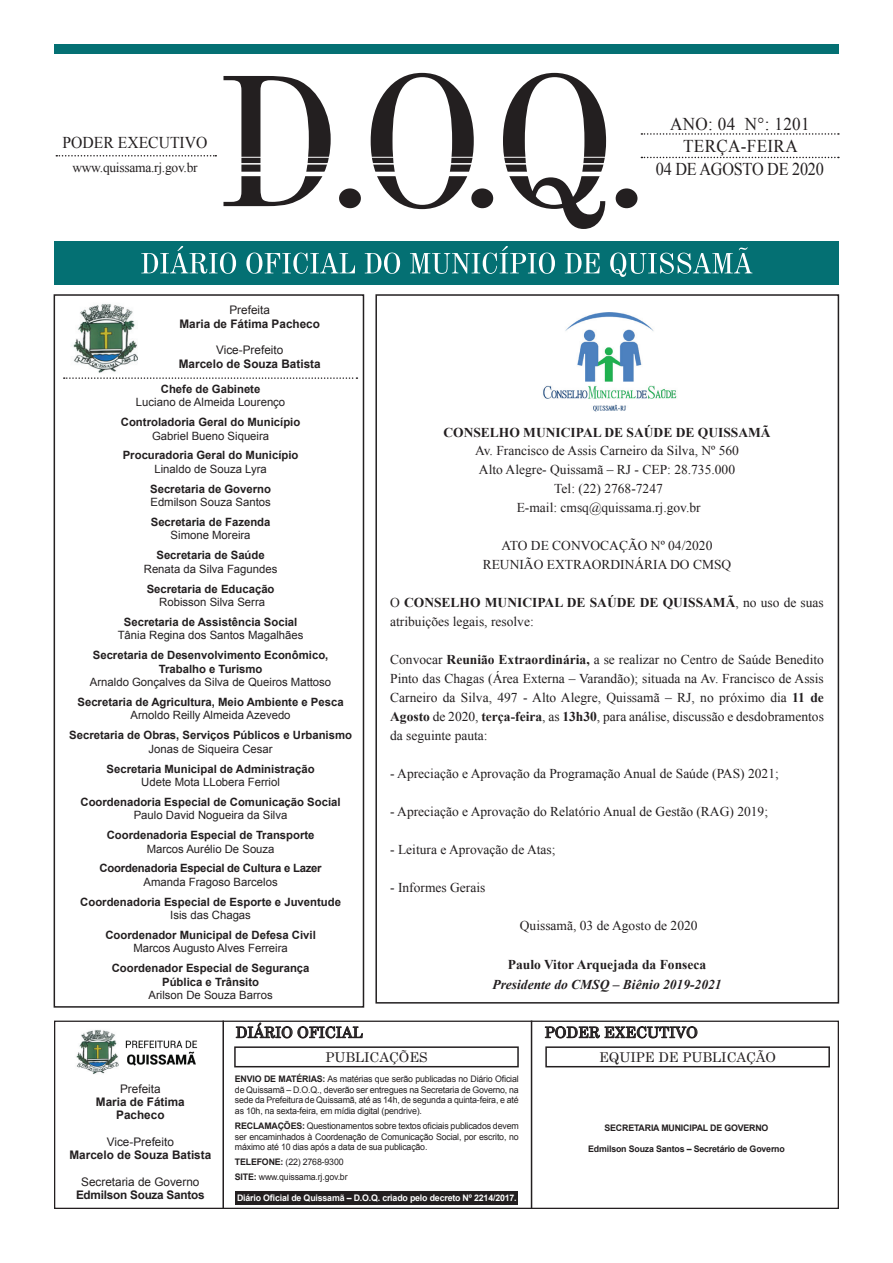
<style>
.page{position:relative;width:893px;height:1263px;background:#fff}
.page>*{position:absolute;margin:0;border:0;box-sizing:border-box;transform-origin:0 0}
.t1{font:18px/22.5px "Times New Roman";letter-spacing:.02em;color:#231f20;text-align:center;scale:.95 1}
.t2{font:16.5px "Times New Roman";color:#231f20;scale:.95 1}
.t3{font:15px "Century";color:#231f20}
.t4{font:13.5px/18.9px "Times New Roman";color:#231f20;text-align:center}
.t5{font:700 13.5px "Times New Roman";color:#231f20}
.t6{font:italic 700 13.5px "Times New Roman";color:#231f20}
.t7{font:13.5px "Century";color:#231f20}
.t8{font:13.5px "Times New Roman";letter-spacing:-.02em;color:#231f20}
.t9{font:700 11.85px/13.4px "Arial";color:#231f20;text-align:center}
.t10{font:11.85px "Arial";color:#231f20}
.t11{font:700 11.85px "Arial";letter-spacing:-.02em;color:#231f20}
.t12{font:700 11.4px/13.5px "Arial";color:#231f20;text-align:center}
.t13{font:11.4px "Arial";color:#231f20}
.t14{font:700 11.4px "Arial";letter-spacing:-.02em;color:#231f20}
.t15{font:9px/10.5px "Arial";letter-spacing:-.02em;color:#231f20;text-align:justify}
.t16{font:700 9px "Arial";letter-spacing:-.02em;color:#231f20}
.t17{font:700 9px "Arial";letter-spacing:-.02em;color:#fff}
.s1{font-weight:700}
</style>
<div class="page">
<div style="left:375px;top:294px;width:464px;height:709px;border:2px solid #231f20"></div>
<div style="left:54px;top:242px;width:785px;height:43px;background:#047073"></div>
<svg style="left:141px;top:246px;width:611px;height:31px"></svg>
<svg style="left:641px;top:133px;width:198px;height:2px"></svg>
<svg style="left:56px;top:155px;width:160px;height:2px"></svg>
<svg style="left:641px;top:157px;width:198px;height:1px"></svg>
<svg style="left:223px;top:73px;width:414px;height:156px"></svg>
<hr style="left:233px;top:172px;width:387px;height:4px;background:#fff">
<hr style="left:233px;top:163px;width:387px;height:2px;background:#fff">
<hr style="left:233px;top:157px;width:387px;height:1px;background:#fff">
<div style="left:236px;top:1191px;width:282px;height:13px;background:#231f20"></div>
<img style="left:63px;top:304px;width:75px;height:74px">
<div style="left:54px;top:294px;width:310px;height:714px;border:2px solid #231f20"></div>
<svg style="left:64px;top:377px;width:293px;height:2px"></svg>
<div style="left:54px;top:1020px;width:785px;height:189px;border:1px solid #231f20"></div>
<svg style="left:235px;top:1022px;width:128px;height:17px"></svg>
<svg style="left:544px;top:1026px;width:154px;height:13px"></svg>
<div style="left:234px;top:1046px;width:285px;height:21px;border:2px solid #231f20"></div>
<div style="left:545px;top:1046px;width:285px;height:21px;border:2px solid #231f20"></div>
<hr style="left:531px;top:1020px;width:1px;height:189px;background:#231f20">
<hr style="left:222px;top:1020px;width:2px;height:189px;background:#231f20">
<div style="left:54px;top:44px;width:785px;height:9px;background:#047073"></div>
<img style="left:76px;top:1030px;width:43px;height:44px">
<img style="left:125px;top:1040px;width:72px;height:26px">
<img style="left:543px;top:313px;width:134px;height:98px">
<p class="t2" style="left:63px;top:131px;width:154px">PODER EXECUTIVO</p>
<p class="t8" style="left:72px;top:158px;width:127px">www.quissama.rj.gov.br</p>
<h1 class="t1" style="left:656px;top:112px;width:178px">ANO: 04 N°: 1201 terça-feira<br>04 DE ago sto DE 2020</h1>
<p class="t10" style="left:229px;top:303px;width:42px">Prefeita</p>
<p class="t9" style="left:179px;top:317px;width:142px">Maria de Fátima Pacheco</p>
<p class="t10" style="left:216px;top:342px;width:69px">Vice-Prefeito</p>
<p class="t9" style="left:179px;top:357px;width:143px">Marcelo de Souza Batista</p>
<p class="t12" style="left:161px;top:382px;width:101px">Chefe de Gabinete</p>
<p class="t13" style="left:136px;top:395px;width:151px">Luciano de Almeida Lourenço</p>
<p class="t12" style="left:121px;top:416px;width:181px">Controladoria Geral do Município</p>
<p class="t13" style="left:152px;top:428px;width:119px">Gabriel Bueno Siqueira</p>
<p class="t12" style="left:123px;top:449px;width:177px">Procuradoria Geral do Município</p>
<p class="t13" style="left:154px;top:461px;width:114px">Linaldo de Souza Lyra</p>
<p class="t12" style="left:150px;top:482px;width:122px">Secretaria de Governo</p>
<p class="t13" style="left:150px;top:495px;width:122px">Edmilson Souza Santos</p>
<p class="t12" style="left:151px;top:515px;width:121px">Secretaria de Fazenda</p>
<p class="t13" style="left:171px;top:528px;width:81px">Simone Moreira</p>
<p class="t12" style="left:156px;top:549px;width:110px">Secretaria de Saúde</p>
<p class="t13" style="left:144px;top:561px;width:135px">Renata da Silva Fagundes</p>
<p class="t12" style="left:147px;top:582px;width:129px">Secretaria de Educação</p>
<p class="t13" style="left:159px;top:594px;width:107px">Robisson Silva Serra</p>
<p class="t12" style="left:124px;top:615px;width:175px">Secretaria de Assistência Social</p>
<p class="t13" style="left:118px;top:628px;width:187px">Tânia Regina dos Santos Magalhães</p>
<p class="t12" style="left:93px;top:649px;width:237px">Secretaria de Desenvolvimento Econômico,<br>Trabalho e Turismo</p>
<p class="t13" style="left:90px;top:675px;width:243px">Arnaldo Gonçalves da Silva de Queiros Mattoso</p>
<p class="t12" style="left:77px;top:695px;width:268px">Secretaria de Agricultura, Meio Ambiente e Pesca</p>
<p class="t13" style="left:131px;top:708px;width:162px">Arnoldo Reilly Almeida Azevedo</p>
<p class="t12" style="left:69px;top:729px;width:284px">Secretaria de Obras, Serviços Públicos e Urbanismo</p>
<p class="t13" style="left:149px;top:741px;width:126px">Jonas de Siqueira Cesar</p>
<p class="t12" style="left:107px;top:762px;width:210px">Secretaria Municipal de Administração</p>
<p class="t13" style="left:141px;top:774px;width:140px">Udete Mota LLobera Ferriol</p>
<p class="t12" style="left:81px;top:795px;width:262px">Coordenadoria Especial de Comunicação Social</p>
<p class="t13" style="left:134px;top:808px;width:155px">Paulo David Nogueira da Silva</p>
<p class="t12" style="left:107px;top:829px;width:209px">Coordenadoria Especial de Transporte</p>
<p class="t13" style="left:147px;top:841px;width:129px">Marcos Aurélio De Souza</p>
<p class="t14" style="left:100px;top:861px;width:224px">Coordenadoria Especial de Cultura e Lazer</p>
<p class="t13" style="left:144px;top:874px;width:136px">Amanda Fragoso Barcelos</p>
<p class="t12" style="left:80px;top:895px;width:262px">Coordenadoria Especial de Esporte e Juventude</p>
<p class="t13" style="left:170px;top:908px;width:82px">Isis das Chagas</p>
<p class="t12" style="left:105px;top:928px;width:212px">Coordenador Municipal de Defesa Civil</p>
<p class="t13" style="left:133px;top:941px;width:156px">Marcos Augusto Alves Ferreira</p>
<p class="t12" style="left:112px;top:962px;width:199px">Coordenador Especial de Segurança<br>Pública e Trânsito</p>
<p class="t13" style="left:149px;top:988px;width:126px">Arilson De Souza Barros</p>
<p class="t5" style="left:443px;top:423px;width:329px">CONSELHO MUNICIPAL DE SAÚDE DE QUISSAMÃ</p>
<p class="t4" style="left:475px;top:441px;width:266px">Av. Francisco de Assis Carneiro da Silva, Nº 560<br>Alto Alegre- Quissamã – RJ - CEP: 28.735.000<br>Tel: (22) 2768-7247<br>E-mail: cmsq@quissama.rj.gov.br</p>
<p class="t4" style="left:483px;top:536px;width:250px">ATO DE CONVOCAÇÃO Nº 04/2020<br>REUNIÃO EXTRAORDINÁRIA DO CMSQ</p>
<p class="t4" style="left:390px;top:593px;width:435px;text-align:left">O <span class="s1">CONSELHO MUNICIPAL DE SAÚDE DE QUISSAMÃ</span>, no uso de suas atribuições legais, resolve:</p>
<p class="t4" style="left:390px;top:650px;width:435px;text-align:justify">Convocar <span class="s1">Reunião Extraordinária,</span> a se realizar no Centro de Saúde Benedito Pinto das Chagas (Área Externa – Varandão); situada na Av. Francisco de Assis Carneiro da Silva, 497 - Alto Alegre, Quissamã – RJ, no próximo dia <span class="s1">11 de Agosto</span> de 2020, <span class="s1">terça-feira</span>, as <span class="s1">13h30</span>, para análise, discussão e desdobramentos da seguinte pauta:</p>
<p class="t4" style="left:390px;top:764px;width:390px">- Apreciação e Aprovação da Programação Anual de Saúde (PAS) 2021;</p>
<p class="t4" style="left:390px;top:802px;width:379px">- Apreciação e Aprovação do Relatório Anual de Gestão (RAG) 2019;</p>
<p class="t4" style="left:390px;top:840px;width:167px">- Leitura e Aprovação de Atas;</p>
<p class="t4" style="left:390px;top:878px;width:97px">- Informes Gerais</p>
<p class="t4" style="left:520px;top:916px;width:179px">Quissamã, 03 de Agosto de 2020</p>
<p class="t5" style="left:508px;top:955px;width:200px">Paulo Vitor Arquejada da Fonseca</p>
<p class="t6" style="left:492px;top:975px;width:231px">Presidente do CMSQ – Biênio 2019-2021</p>
<p class="t10" style="left:120px;top:1081px;width:42px">Prefeita</p>
<p class="t9" style="left:96px;top:1095px;width:90px">Maria de Fátima<br>Pacheco</p>
<p class="t10" style="left:107px;top:1134px;width:69px">Vice-Prefeito</p>
<p class="t9" style="left:69px;top:1149px;width:143px">Marcelo de Souza Batista</p>
<p class="t10" style="left:81px;top:1174px;width:120px">Secretaria de Governo</p>
<p class="t11" style="left:76px;top:1187px;width:130px">Edmilson Souza Santos</p>
<p class="t3" style="left:236px;top:1020px;width:128px">DIÁRIO OFICIAL</p>
<p class="t3" style="left:545px;top:1020px;width:155px">PODER EXECUTIVO</p>
<p class="t7" style="left:325px;top:1046px;width:104px">PUBLICAÇÕES</p>
<p class="t7" style="left:599px;top:1046px;width:178px">EQUIPE DE PUBLICAÇÃO</p>
<p class="t15" style="left:235px;top:1074px;width:285px"><span class="s1">ENVIO DE MATÉRIAS:</span> As matérias que serão publicadas no Diário Oficial de Quissamã – D.O.Q., deverão ser entregues na Secretaria de Governo, na sede da Prefeitura de Quissamã, até as 14h, de segunda a quinta-feira, e até as 10h, na sexta-feira, em mídia digital (pendrive).</p>
<p class="t15" style="left:235px;top:1121px;width:285px"><span class="s1">RECLAMAÇÕES:</span> Questionamentos sobre textos oficiais publicados devem ser encaminhados à Coordenação de Comunicação Social, por escrito, no máximo até 10 dias após a data de sua publicação.</p>
<p class="t15" style="left:235px;top:1154px;width:114px;line-height:15px"><span class="s1">TELEFONE:</span> (22) 2768-9300<br><span class="s1">SITE:</span> www.quissama.rj.gov.br</p>
<p class="t17" style="left:237px;top:1192px;width:281px">Diário Oficial de Quissamã – D.O.Q. criado pelo decreto Nº 2214/2017.</p>
<p class="t16" style="left:605px;top:1122px;width:165px">SECRETARIA MUNICIPAL DE GOVERNO</p>
<p class="t16" style="left:588px;top:1143px;width:198px">Edmilson Souza Santos – Secretário de Governo</p>
</div>
